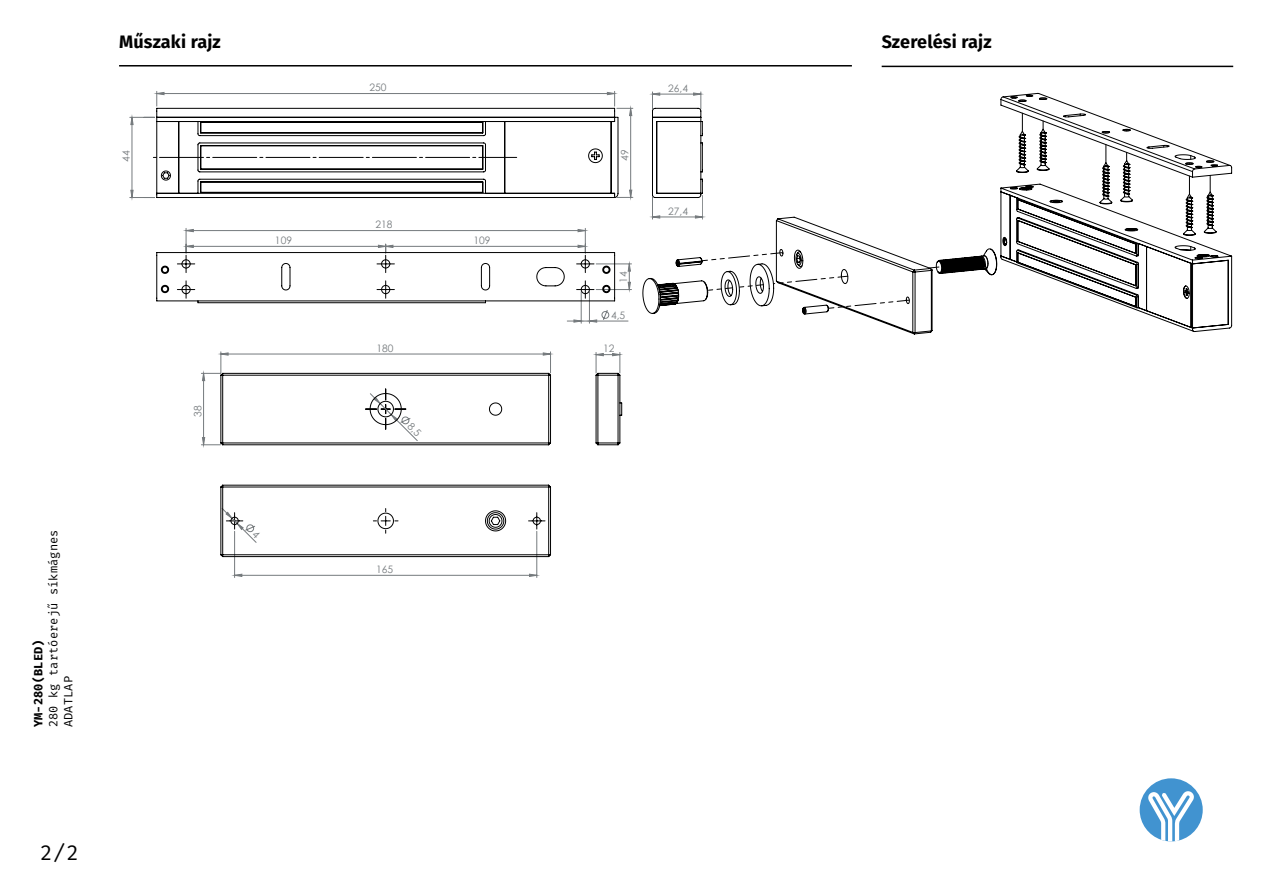
<style>
.page{position:relative;width:1263px;height:893px;background:#fff}
.page>*{position:absolute;margin:0;border:0;box-sizing:border-box;transform-origin:0 0}
.t1{font:21px "Fira Mono";color:#000}
.t2{font:700 18px "Fira Sans";letter-spacing:.01em;color:#000}
.t3{font:12px/15px "Fira Mono";letter-spacing:.01em;color:#000}
.t4{font:700 12px "Fira Mono";letter-spacing:.01em;color:#000}
.t5{font:10.2px "Century Gothic";color:#757a7d}
</style>
<div class="page">
<hr style="left:119px;top:65px;width:733px;height:2px;background:#000">
<svg style="left:1140px;top:778px;width:63px;height:63px"></svg>
<hr style="left:882px;top:66px;width:351px;height:1px;background:#000">
<svg style="left:703px;top:92px;width:530px;height:243px"></svg>
<svg style="left:983px;top:255px;width:5px;height:15px"></svg>
<svg style="left:1210px;top:175px;width:1px;height:17px"></svg>
<svg style="left:1205px;top:160px;width:10px;height:3px"></svg>
<svg style="left:1000px;top:96px;width:195px;height:201px"></svg>
<svg style="left:707px;top:284px;width:57px;height:7px"></svg>
<svg style="left:773px;top:276px;width:75px;height:8px"></svg>
<svg style="left:929px;top:266px;width:11px;height:3px"></svg>
<svg style="left:802px;top:307px;width:4px;height:8px"></svg>
<svg style="left:828px;top:299px;width:82px;height:10px"></svg>
<svg style="left:703px;top:252px;width:80px;height:9px"></svg>
<svg style="left:157px;top:92px;width:458px;height:484px"></svg>
<svg style="left:156px;top:108px;width:547px;height:449px"></svg>
<svg style="left:366px;top:389px;width:56px;height:48px"></svg>
<svg style="left:226px;top:512px;width:35px;height:27px"></svg>
<p class="t3" style="left:47px;top:727px;width:199px;rotate:-90deg">280 kg tartóerejű síkmágnes<br>ADATLAP</p>
<p class="t4" style="left:30px;top:727px;width:89px;rotate:-90deg">YM-280(BLED)</p>
<h2 class="t2" style="left:119px;top:26px;width:103px">Műszaki rajz</h2>
<h2 class="t2" style="left:882px;top:26px;width:111px">Szerelési rajz</h2>
<p class="t5" style="left:119px;top:162px;width:13px;rotate:-90deg">44</p>
<p class="t5" style="left:191px;top:417px;width:13px;rotate:-90deg">38</p>
<p class="t5" style="left:369px;top:80px;width:19px">250</p>
<p class="t5" style="left:376px;top:218px;width:19px">218</p>
<p class="t5" style="left:275px;top:233px;width:19px">109</p>
<p class="t5" style="left:474px;top:233px;width:19px">109</p>
<p class="t5" style="left:376px;top:341px;width:19px">180</p>
<p class="t5" style="left:376px;top:562px;width:19px">165</p>
<p class="t5" style="left:618px;top:161px;width:13px;rotate:-90deg">49</p>
<p class="t5" style="left:616px;top:283px;width:13px;rotate:-90deg">14</p>
<p class="t5" style="left:611px;top:308px;width:16px">4,5</p>
<p class="t5" style="left:603px;top:342px;width:13px">12</p>
<p class="t5" style="left:668px;top:81px;width:21px">26,4</p>
<p class="t5" style="left:668px;top:204px;width:21px">27,4</p>
<h1 class="t1" style="left:40px;top:838px;width:40px">2/2</h1>
</div>
